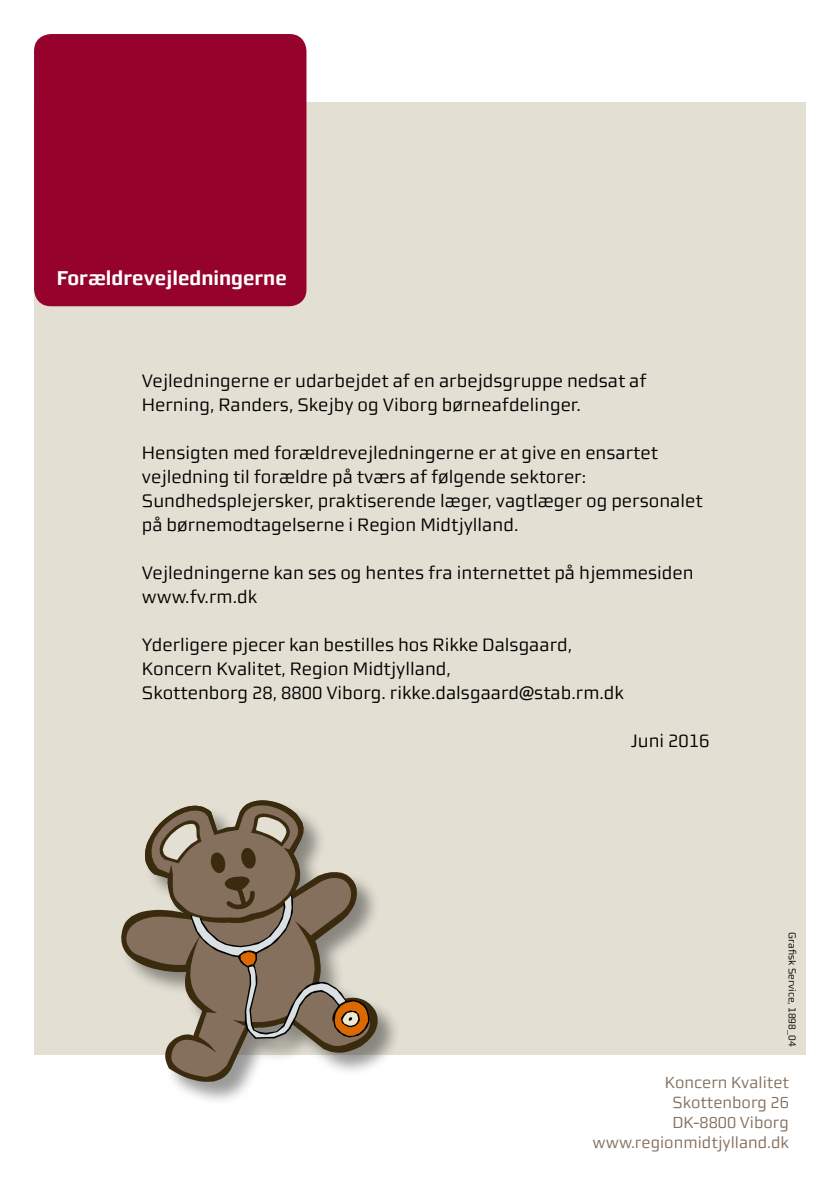
<style>
.page{position:relative;width:840px;height:1191px;background:#fff}
.page>*{position:absolute;margin:0;border:0;box-sizing:border-box;transform-origin:0 0}
.t1{font:700 20px "midtsans";color:#fff}
.bt{font:18px/24px "midtsans";color:#000}
.Afsender_-_bagsiden{font:16px "midtsans";color:#84705d}
.t2{font:10px "midtsans";color:#000}
</style>
<div class="page">
<div style="left:34px;top:102px;width:771px;height:952px;background:#e3dfd3"></div>
<div style="left:34px;top:34px;width:272px;height:272px;background:#95032d;border-radius:17px"></div>
<div style="left:120px;top:799px;width:281px;height:306px;background:#000;opacity:.4"></div>
<svg style="left:121px;top:800px;width:256px;height:281px"></svg>
<svg style="left:126px;top:878px;width:243px;height:199px"></svg>
<svg style="left:145px;top:800px;width:224px;height:238px"></svg>
<p class="t1" style="left:57px;top:266px;width:231px">Forældrevejledningerne</p>
<p class="bt" style="left:142px;top:368px;width:506px">Vejledningerne er udarbejdet af en arbejdsgruppe nedsat af<br>Herning, Randers, Skejby og Viborg børneafdelinger.</p>
<p class="bt" style="left:142px;top:440px;width:562px">Hensigten med forældrevejledningerne er at give en ensartet vejledning til forældre på tværs af følgende sektorer:<br>Sundhedsplejersker, praktiserende læger, vagtlæger og personalet på børnemodtagelserne i Region Midtjylland.</p>
<p class="bt" style="left:142px;top:560px;width:553px">Vejledningerne kan ses og hentes fra internettet på hjemmesiden</p>
<p class="bt" style="left:142px;top:584px;width:117px">www.fv.rm.dk</p>
<p class="bt" style="left:142px;top:632px;width:483px">Yderligere pjecer kan bestilles hos Rikke Dalsgaard,<br>Koncern Kvalitet, Region Midtjylland,<br>Skottenborg 28, 8800 Viborg. rikke.dalsgaard@stab.rm.dk</p>
<p class="bt" style="left:630px;top:728px;width:80px">Juni 2016</p>
<p class="t2" style="left:797px;top:932px;width:116px;rotate:90deg">Grafisk Service, 1898_04</p>
<p class="Afsender_-_bagsiden" style="left:664px;top:1073px;width:125px">Koncern Kvalitet</p>
<p class="Afsender_-_bagsiden" style="left:672px;top:1093px;width:118px">Skottenborg 26</p>
<p class="Afsender_-_bagsiden" style="left:672px;top:1113px;width:118px">DK-8800 Viborg</p>
<p class="Afsender_-_bagsiden" style="left:592px;top:1133px;width:198px">www.regionmidtjylland.dk</p>
</div>
